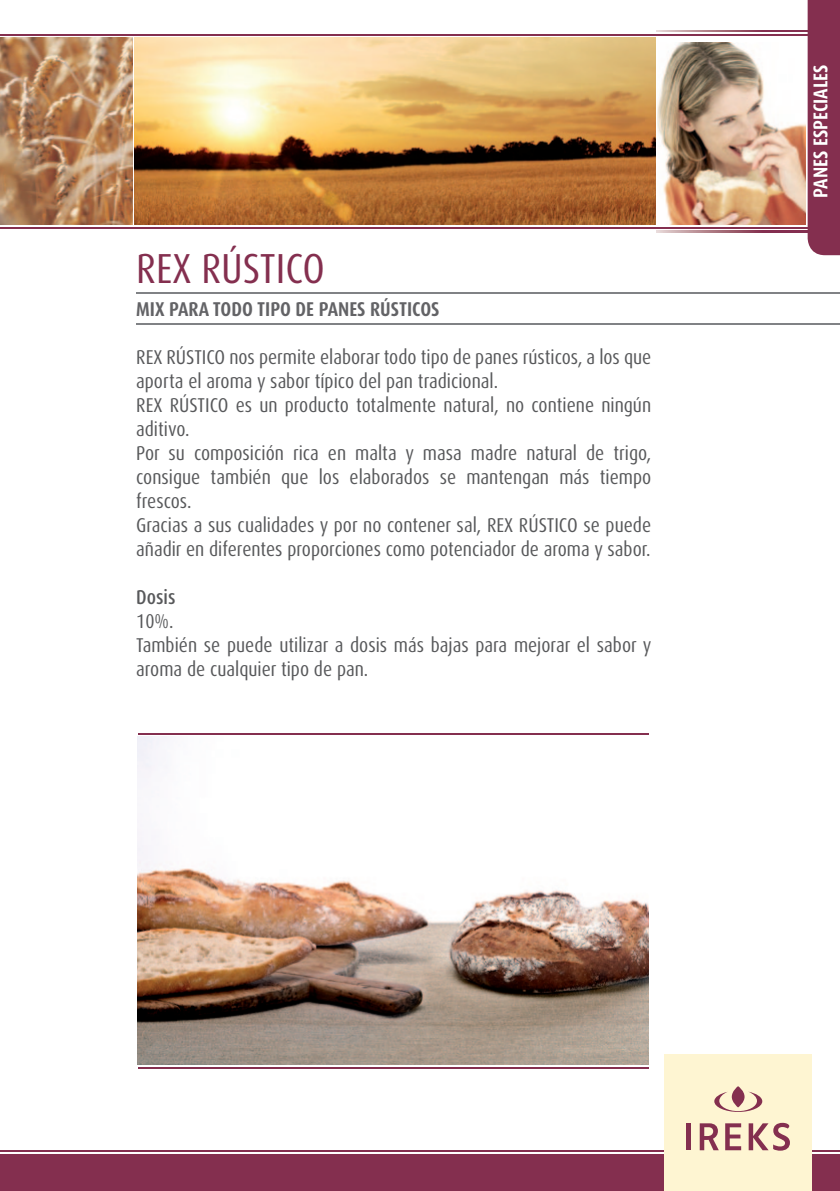
<style>
.page{position:relative;width:840px;height:1191px;background:#fff}
.page>*{position:absolute;margin:0;border:0;box-sizing:border-box;transform-origin:0 0}
.t1{font:condensed 42px "Dax Pro";color:#842f4f}
.t2{font:condensed 20px/24px "Dax Pro";color:#57585a}
.t3{font:700 condensed 20px "Dax Pro";color:#636366}
.t4{font:700 condensed 20px "Dax Pro";color:#fff}
.t5{font:500 condensed 20px "Dax Pro";color:#57585a}
</style>
<div class="page">
<img style="left:0;top:38px;width:132px;height:187px">
<hr style="left:0;top:34px;width:839px;height:2px;background:#842f4f">
<hr style="left:0;top:227px;width:839px;height:1px;background:#842f4f">
<img style="left:134px;top:38px;width:521px;height:187px">
<hr style="left:0;top:1150px;width:839px;height:1px;background:#842f4f">
<div style="left:0;top:1154px;width:839px;height:37px;background:#842f4f"></div>
<svg style="left:656px;top:231px;width:151px;height:1px"></svg>
<svg style="left:656px;top:30px;width:151px;height:2px"></svg>
<div style="left:807px;top:0;width:32px;height:255px;background:#842f4f"></div>
<img style="left:657px;top:43px;width:147px;height:182px">
<hr style="left:136px;top:292px;width:703px;height:2px;background:#808285">
<hr style="left:136px;top:323px;width:703px;height:2px;background:#808285">
<img style="left:137px;top:736px;width:511px;height:328px">
<hr style="left:137px;top:1066px;width:511px;height:2px;background:#842f4f">
<hr style="left:137px;top:732px;width:511px;height:2px;background:#842f4f">
<div style="left:663px;top:1054px;width:148px;height:137px;background:#fef5d2"></div>
<hr style="left:686px;top:1123px;width:4px;height:27px;background:#842f4f">
<svg style="left:699px;top:1123px;width:19px;height:27px"></svg>
<svg style="left:725px;top:1123px;width:15px;height:27px"></svg>
<svg style="left:748px;top:1122px;width:41px;height:28px"></svg>
<svg style="left:714px;top:1086px;width:47px;height:26px"></svg>
<h1 class="t1" style="left:136px;top:241px;width:190px">REX RÚSTICO</h1>
<p class="t3" style="left:136px;top:296px;width:304px">MIX PARA TODO TIPO DE PANES RÚSTICOS</p>
<p class="t2" style="left:136px;top:345px;width:516px">REX RÚSTICO nos permite elaborar todo tipo de panes rústicos, a los que aporta el aroma y sabor típico del pan tradicional.<br>REX RÚSTICO es un producto totalmente natural, no contiene ningún aditivo.<br>Por su composición rica en malta y masa madre natural de trigo, consigue también que los elaborados se mantengan más tiempo frescos.<br>Gracias a sus cualidades y por no contener sal, REX RÚSTICO se puede añadir en diferentes proporciones como potenciador de aroma y sabor.</p>
<p class="t5" style="left:136px;top:584px;width:41px">Dosis</p>
<p class="t2" style="left:136px;top:609px;width:516px">10%.<br>También se puede utilizar a dosis más bajas para mejorar el sabor y aroma de cualquier tipo de pan.</p>
<p class="t4" style="left:807px;top:197px;width:134px;rotate:-90deg">PANES ESPECIALES</p>
</div>
